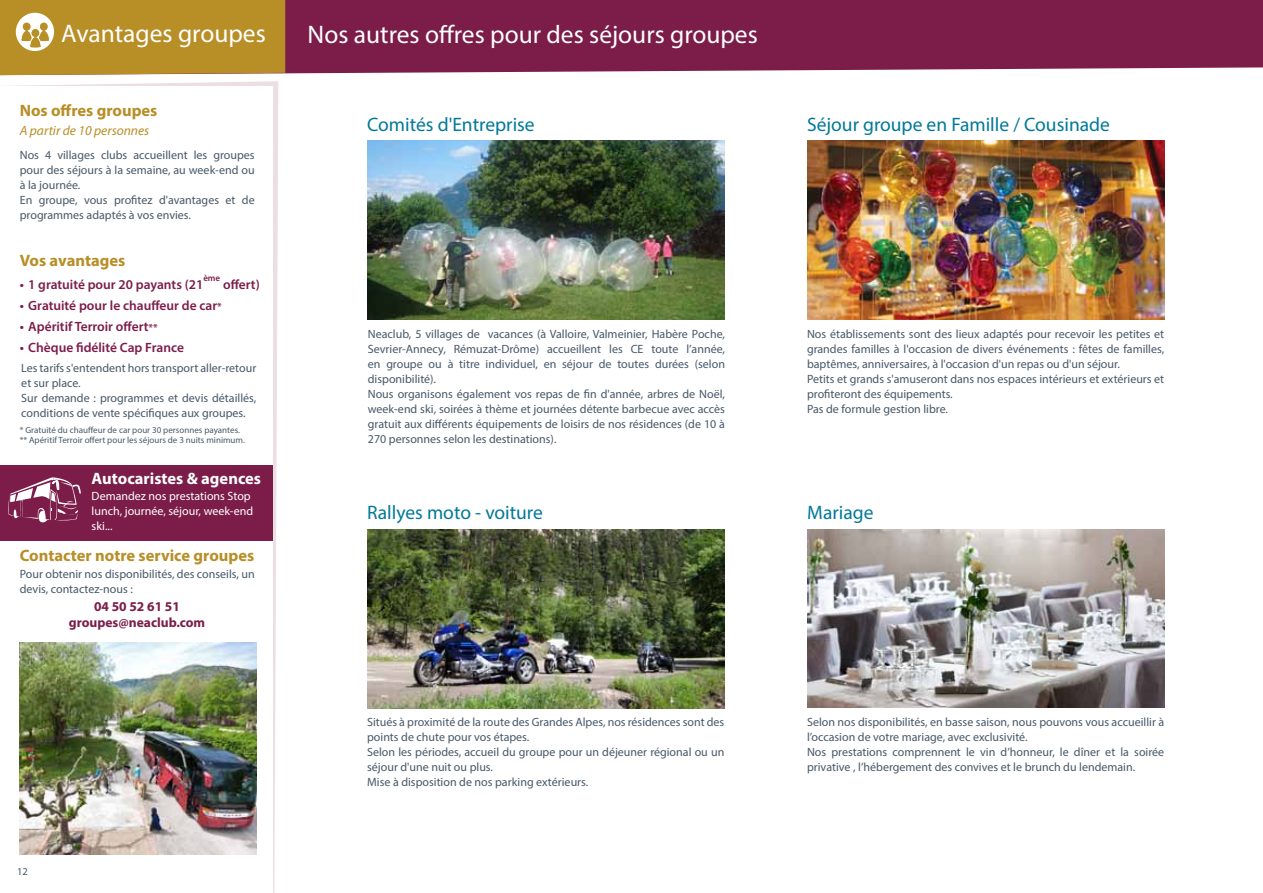
<style>
.page{position:relative;width:1263px;height:893px;background:#fff}
.page>*{position:absolute;margin:0;border:0;box-sizing:border-box;transform-origin:0 0}
.t1{font:25.5px "Myriad Pro";color:#fff}
.t2{font:19.5px "Myriad Pro";color:#007999}
.t3{font:700 16.5px "Myriad Pro";color:#b88e27}
.t4{font:700 16.5px "Myriad Pro";color:#fff}
.t5{font:600 13.5px "Myriad Pro";color:#7b1c49}
.t6{font:700 13.5px/16.5px "Myriad Pro";color:#7b1c49;text-align:center}
.t7{font:italic 13.5px "Myriad Pro";color:#b88e27}
.t8{font:12px/15px "Myriad Pro";color:#475868}
.t9{font:12px/15px "Myriad Pro";color:#fff}
.t10{font:10.5px "Myriad Pro";color:#475868}
.t11{font:9px/10.5px "Myriad Pro";color:#475868}
.t12{font:600 9px "Myriad Pro";color:#7b1c49}
.s1{font-size:10.5px}
</style>
<div class="page">
<svg style="left:10px;top:81px;width:268px;height:812px;fill:#f0e7ea"></svg>
<div style="left:0;top:87px;width:272px;height:806px;background:#fff"></div>
<div style="left:0;top:465px;width:272px;height:76px;background:#7b1c49"></div>
<div style="left:285px;top:0;width:978px;height:74px;background:#7b1c49"></div>
<img style="left:20px;top:643px;width:236px;height:211px">
<div style="left:0;top:0;width:285px;height:75px;background:#b88e27"></div>
<img style="left:367px;top:529px;width:357px;height:179px">
<img style="left:367px;top:141px;width:357px;height:178px">
<img style="left:807px;top:529px;width:357px;height:179px">
<img style="left:807px;top:141px;width:357px;height:178px">
<svg style="left:8px;top:477px;width:73px;height:46px"></svg>
<h1 class="t1" style="left:61px;top:18px;width:206px">Avantages groupes</h1>
<h3 class="t3" style="left:20px;top:100px;width:139px">Nos offres groupes</h3>
<p class="t7" style="left:20px;top:122px;width:131px">A partir de 10 personnes</p>
<p class="t8" style="left:20px;top:148px;width:236px">Nos 4 villages clubs accueillent les groupes pour des séjours à la semaine, au week-end ou à la journée.<br>En groupe, vous profitez d'avantages et de programmes adaptés à vos envies.</p>
<h3 class="t3" style="left:20px;top:249px;width:107px">Vos avantages</h3>
<p class="t12" style="left:203px;top:273px;width:18px">ème</p>
<p class="t5" style="left:223px;top:276px;width:38px">offert)</p>
<p class="t5" style="left:20px;top:276px;width:185px">• 1 gratuité pour 20 payants (21</p>
<p class="t5" style="left:20px;top:297px;width:204px">• Gratuité pour le chauffeur de car<span class="s1">*</span></p>
<p class="t5" style="left:20px;top:318px;width:139px">• Apéritif Terroir offert<span class="s1">**</span></p>
<p class="t5" style="left:20px;top:339px;width:166px">• Chèque fidélité Cap France</p>
<p class="t8" style="left:21px;top:360px;width:236px">Les tarifs s'entendent hors transport aller-retour et sur place.<br>Sur demande : programmes et devis détaillés, conditions de vente spécifiques aux groupes.</p>
<p class="t11" style="left:20px;top:424px;width:227px">* Gratuité du chauffeur de car pour 30 personnes payantes. ** Apéritif Terroir offert pour les séjours de 3 nuits minimum.</p>
<h3 class="t4" style="left:92px;top:468px;width:171px">Autocaristes &amp; agences</h3>
<p class="t9" style="left:92px;top:488px;width:163px">Demandez nos prestations Stop lunch, journée, séjour, week-end ski...</p>
<h3 class="t3" style="left:20px;top:545px;width:236px">Contacter notre service groupes</h3>
<p class="t8" style="left:20px;top:566px;width:236px">Pour obtenir nos disponibilités, des conseils, un devis, contactez-nous :</p>
<p class="t6" style="left:69px;top:598px;width:138px">04 50 52 61 51 groupes@neaclub.com</p>
<p class="t10" style="left:17px;top:865px;width:12px">12</p>
<h1 class="t1" style="left:308px;top:19px;width:452px">Nos autres offres pour des séjours groupes</h1>
<h2 class="t2" style="left:367px;top:113px;width:169px">Comités d'Entreprise</h2>
<h2 class="t2" style="left:807px;top:113px;width:304px">Séjour groupe en Famille / Cousinade</h2>
<p class="t8" style="left:368px;top:327px;width:359px">Neaclub, 5 villages de vacances (à Valloire, Valmeinier, Habère Poche, Sevrier-Annecy, Rémuzat-Drôme) accueillent les CE toute l’année, en groupe ou à titre individuel, en séjour de toutes durées (selon disponibilité).<br>Nous organisons également vos repas de fin d'année, arbres de Noël, week-end ski, soirées à thème et journées détente barbecue avec accès gratuit aux différents équipements de loisirs de nos résidences (de 10 à 270 personnes selon les destinations).</p>
<p class="t8" style="left:807px;top:327px;width:359px">Nos établissements sont des lieux adaptés pour recevoir les petites et grandes familles à l'occasion de divers événements : fêtes de familles, baptêmes, anniversaires, à l'occasion d'un repas ou d'un séjour.<br>Petits et grands s'amuseront dans nos espaces intérieurs et extérieurs et profiteront des équipements.<br>Pas de formule gestion libre.</p>
<h2 class="t2" style="left:367px;top:500px;width:177px">Rallyes moto - voiture</h2>
<h2 class="t2" style="left:807px;top:500px;width:68px">Mariage</h2>
<p class="t8" style="left:367px;top:714px;width:359px">Situés à proximité de la route des Grandes Alpes, nos résidences sont des points de chute pour vos étapes.<br>Selon les périodes, accueil du groupe pour un déjeuner régional ou un séjour d'une nuit ou plus.<br>Mise à disposition de nos parking extérieurs.</p>
<p class="t8" style="left:807px;top:714px;width:359px">Selon nos disponibilités, en basse saison, nous pouvons vous accueillir à l’occasion de votre mariage, avec exclusivité.<br>Nos prestations comprennent le vin d’honneur, le dîner et la soirée privative , l’hébergement des convives et le brunch du lendemain.</p>
</div>
